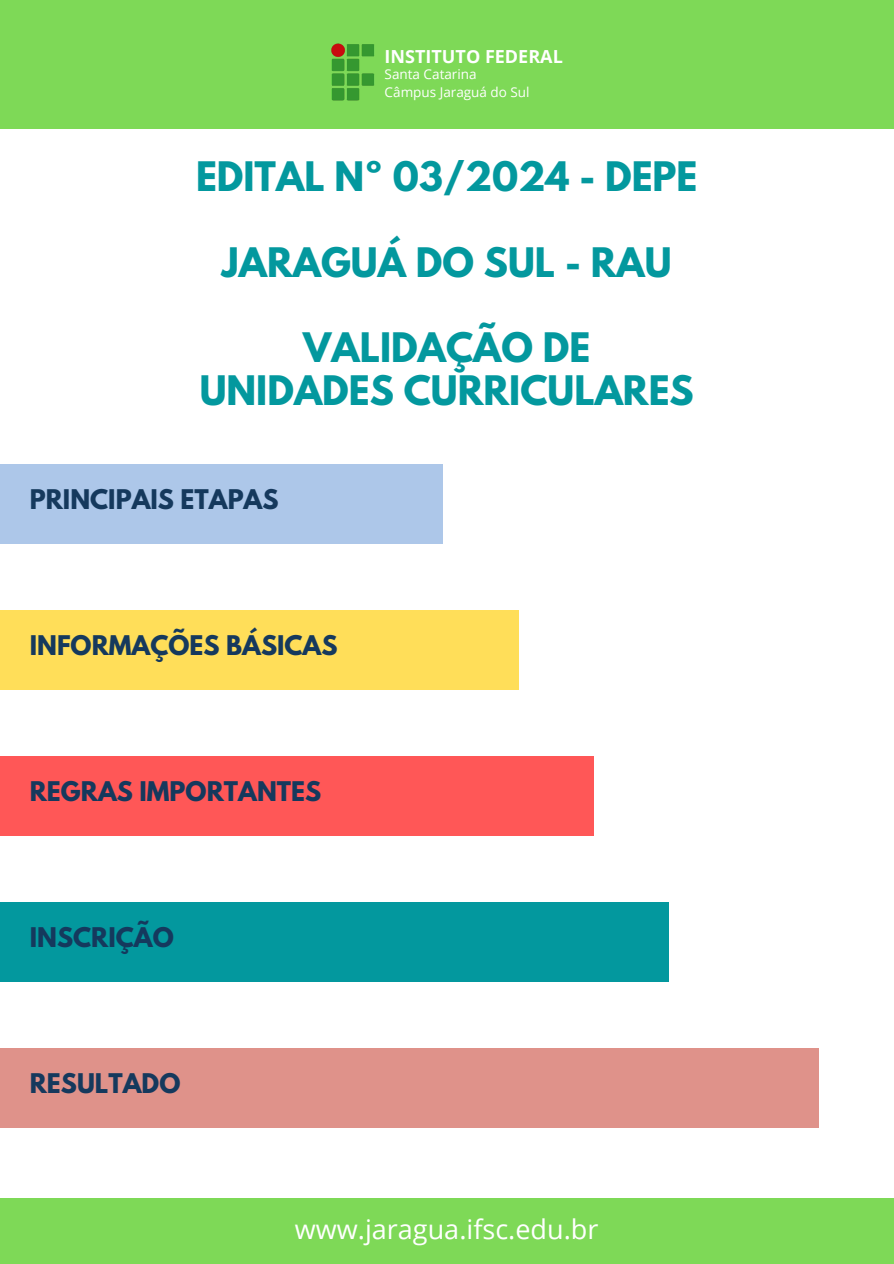
<style>
.page{position:relative;width:894px;height:1264px;background:#fff}
.page>*{position:absolute;margin:0;border:0;box-sizing:border-box;transform-origin:0 0}
.t1{font:700 36px/42.8px "League Spartan";color:#03989e;text-align:center}
.t2{font:27px "Open Sans";color:#fff}
.t3{font:700 24px "League Spartan";color:#15395d}
.t4{font:700 18px "Open Sans";color:#fff}
.t5{font:13.5px "Open Sans";color:#fff}
</style>
<div class="page">
<div style="left:0;top:609px;width:518px;height:80px;background:#ffde59"></div>
<div style="left:0;top:1198px;width:893px;height:65px;background:#7ed957"></div>
<div style="left:0;top:0;width:893px;height:128px;background:#7ed957"></div>
<img style="left:331px;top:43px;width:44px;height:58px">
<div style="left:0;top:901px;width:668px;height:80px;background:#03989e"></div>
<div style="left:0;top:755px;width:593px;height:80px;background:#ff5757"></div>
<div style="left:0;top:464px;width:442px;height:79px;background:#adc7e9"></div>
<div style="left:0;top:1047px;width:818px;height:80px;background:#df928a"></div>
<p class="t4" style="left:384px;top:43px;width:180px">INSTITUTO FEDERAL</p>
<h4 class="t5" style="left:384px;top:64px;width:93px">Santa Catarina</h4>
<p class="t5" style="left:384px;top:82px;width:146px">Câmpus Jaraguá do Sul</p>
<h1 class="t1" style="left:196px;top:160px;width:503px">EDITAL Nº 03/2024 - DEPE</h1>
<h1 class="t1" style="left:222px;top:245px;width:451px">JARAGUÁ DO SUL - RAU</h1>
<h3 class="t1" style="left:200px;top:331px;width:495px">VALIDAÇÃO DE<br>UNIDADES CURRICULARES</h3>
<h3 class="t3" style="left:30px;top:487px;width:250px">PRINCIPAIS ETAPAS</h3>
<h3 class="t3" style="left:30px;top:633px;width:309px">INFORMAÇÕES BÁSICAS</h3>
<h3 class="t3" style="left:30px;top:779px;width:293px">REGRAS IMPORTANTES</h3>
<h3 class="t3" style="left:30px;top:924px;width:145px">INSCRIÇÃO</h3>
<h2 class="t3" style="left:30px;top:1070px;width:152px">RESULTADO</h2>
<h1 class="t2" style="left:295px;top:1210px;width:305px">www.jaragua.ifsc.edu.br</h1>
</div>
